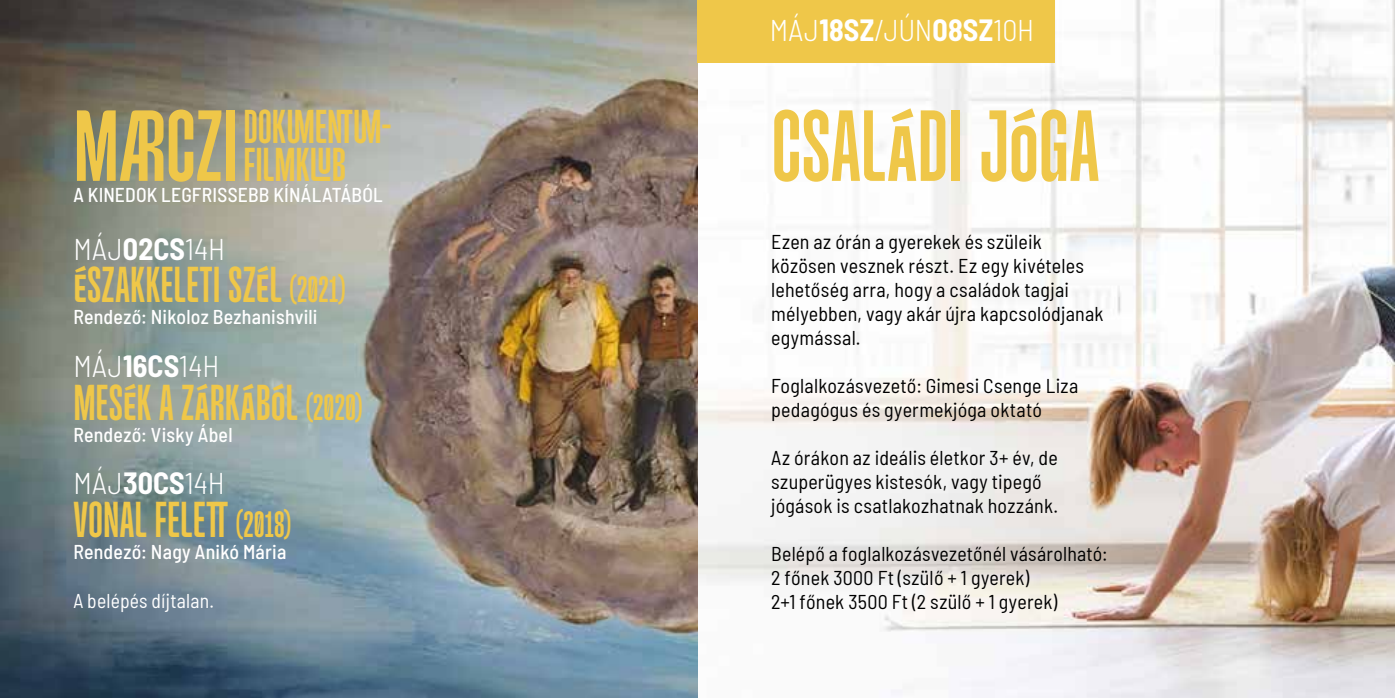
<style>
.page{position:relative;width:1395px;height:698px;background:#fff}
.page>*{position:absolute;margin:0;border:0;box-sizing:border-box;transform-origin:0 0}
.t1{font:88px "Monologue";color:#efc749}
.t2{font:44px "Monologue";letter-spacing:.005em;color:#efc749}
.t3{font:41.4px/37.8px "Monologue";letter-spacing:.005em;color:#efc749}
.t4{font:300 semi-condensed 30px "Barlow";letter-spacing:.005em;color:#fff}
.t5{font:semi-condensed 20px/24px "Barlow";letter-spacing:.01em;color:#000}
.t6{font:500 semi-condensed 20px "Barlow";letter-spacing:.01em;color:#fff}
.t7{font:semi-condensed 20px "Barlow";letter-spacing:.01em;color:#fff}
.s1{font-weight:700}
.s2{font-size:32px}
</style>
<div class="page">
<img style="left:0;top:0;width:1395px;height:697px">
<div style="left:697px;top:0;width:357px;height:62px;background:#efc749"></div>
<h1 class="t1" style="left:73px;top:102px;width:166px">MARCZI</h1>
<p class="t6" style="left:73px;top:180px;width:311px">A KINEDOK LEGFRISSEBB KÍNÁLATÁBÓL</p>
<h3 class="t4" style="left:73px;top:227px;width:153px">MÁJ<span class="s1">02CS</span>14H</h3>
<h3 class="t3" style="left:243px;top:108px;width:149px">DOKUMENTUM-<br>FILMKLUB</h3>
<h2 class="t2" style="left:73px;top:262px;width:274px">ÉSZAKKELETI SZÉL <span class="s2">(2021)</span></h2>
<p class="t6" style="left:73px;top:302px;width:246px">Rendező: Nikoloz Bezhanishvili</p>
<h3 class="t4" style="left:73px;top:345px;width:147px">MÁJ<span class="s1">16CS</span>14H</h3>
<h2 class="t2" style="left:73px;top:380px;width:291px">MESÉK A ZÁRKÁBÓL <span class="s2">(2020)</span></h2>
<p class="t6" style="left:73px;top:420px;width:161px">Rendező: Visky Ábel</p>
<h3 class="t4" style="left:73px;top:461px;width:153px">MÁJ<span class="s1">30CS</span>14H</h3>
<h2 class="t2" style="left:73px;top:497px;width:219px">VONAL FELETT <span class="s2">(2018)</span></h2>
<p class="t6" style="left:73px;top:537px;width:214px">Rendező: Nagy Anikó Mária</p>
<p class="t7" style="left:73px;top:586px;width:142px">A belépés díjtalan.</p>
<h3 class="t4" style="left:770px;top:8px;width:266px">MÁJ<span class="s1">18SZ</span>/JÚN<span class="s1">08SZ</span>10H</h3>
<h1 class="t1" style="left:771px;top:102px;width:330px">CSALÁDI JÓGA</h1>
<p class="t5" style="left:771px;top:228px;width:334px">Ezen az órán a gyerekek és szüleik közösen vesznek részt. Ez egy kivételes lehetőség arra, hogy a családok tagjai mélyebben, vagy akár újra kapcsolódjanak egymással.</p>
<p class="t5" style="left:771px;top:372px;width:309px">Foglalkozásvezető: Gimesi Csenge Liza pedagógus és gyermekjóga oktató</p>
<p class="t5" style="left:771px;top:444px;width:288px">Az órákon az ideális életkor 3+ év, de szuperügyes kistesók, vagy tipegő jógások is csatlakozhatnak hozzánk.</p>
<p class="t5" style="left:771px;top:539px;width:338px">Belépő a foglalkozásvezetőnél vásárolható:<br>2 főnek 3000 Ft (szülő + 1 gyerek)<br>2+1 főnek 3500 Ft (2 szülő + 1 gyerek)</p>
</div>
